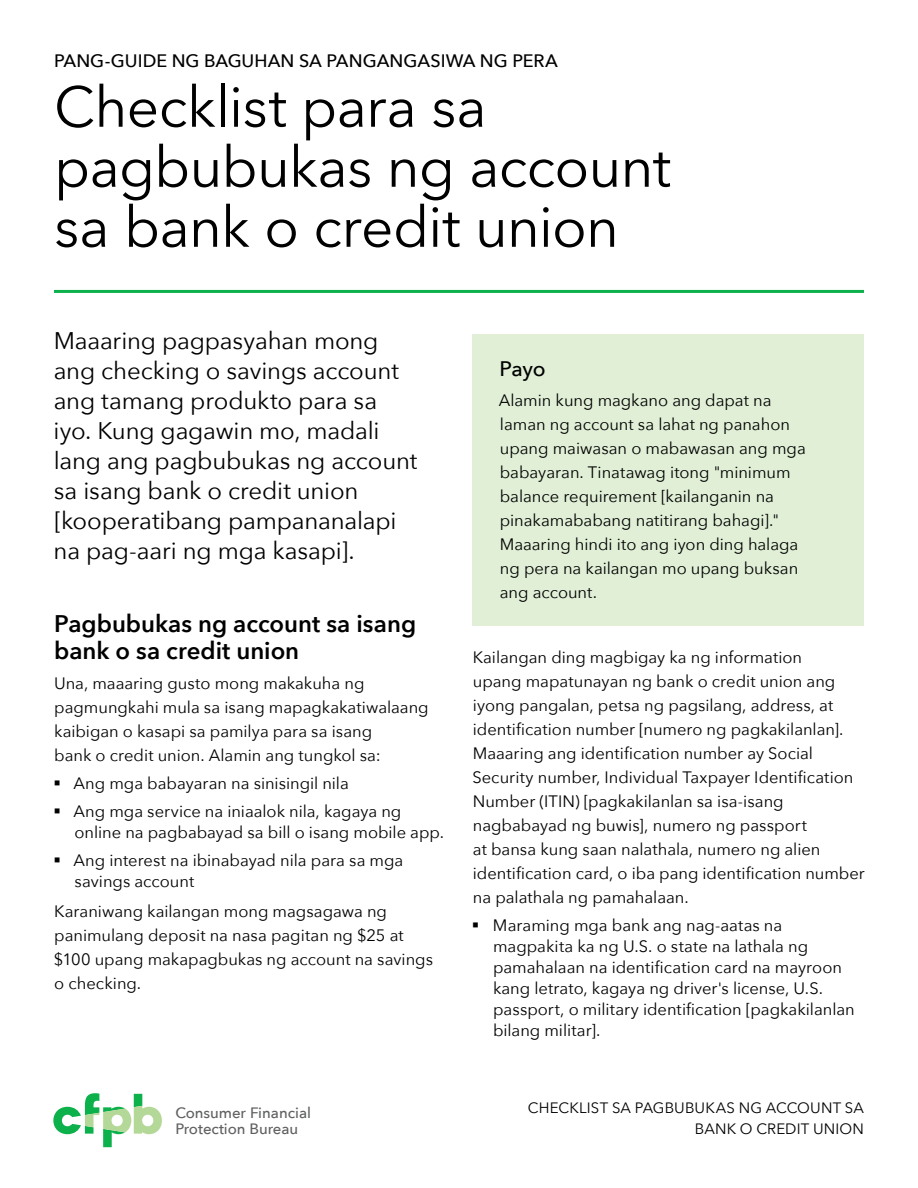
<style>
.page{position:relative;width:918px;height:1188px;background:#fff}
.page>*{position:absolute;margin:0;border:0;box-sizing:border-box;transform-origin:0 0}
.t1{font:57px/60px "Avenir Next";letter-spacing:-.015em;color:#000}
.t2{font:24px/30px "Avenir Next";letter-spacing:-.005em;color:#000}
.t3{font:600 24px/27px "Avenir Next";color:#000}
.t4{font:500 21px "Avenir Next";color:#000}
.t5{font:500 18px "Avenir Next";color:#000}
.t6{font:16.5px/24px "Avenir Next";color:#000}
.t7{font:15px/21px "Avenir Next";letter-spacing:.01em;color:#000;text-align:right}
.t8{font:500 15px/15.8px "Avenir Next";color:#5f6062}
</style>
<div class="page">
<svg style="left:53px;top:1093px;width:109px;height:54px"></svg>
<hr style="left:54px;top:290px;width:810px;height:3px;background:#0db14b">
<div style="left:472px;top:334px;width:392px;height:291px;background:#e0efd6"></div>
<h1 class="t5" style="left:54px;top:45px;width:506px">PANG-GUIDE NG BAGUHAN SA PANGANGASIWA NG PERA</h1>
<h1 class="t1" style="left:54px;top:74px;width:619px">Checklist para sa pagbubukas ng account sa bank o credit union</h1>
<p class="t2" style="left:54px;top:325px;width:365px">Maaaring pagpasyahan mong ang checking o savings account ang tamang produkto para sa iyo. Kung gagawin mo, madali lang ang pagbubukas ng account sa isang bank o credit union [kooperatibang pampananalapi na pag-aari ng mga kasapi].</p>
<h2 class="t3" style="left:54px;top:609px;width:364px">Pagbubukas ng account sa isang bank o sa credit union</h2>
<p class="t6" style="left:54px;top:671px;width:376px">Una, maaaring gusto mong makakuha ng pagmungkahi mula sa isang mapagkakatiwalaang kaibigan o kasapi sa pamilya para sa isang<br>bank o credit union. Alamin ang tungkol sa:</p>
<p class="t6" style="left:53px;top:771px;width:297px">▪ Ang mga babayaran na sinisingil nila</p>
<p class="t6" style="left:75px;top:800px;width:371px;line-height:21px;text-indent:-21px">▪ Ang mga service na iniaalok nila, kagaya ng online na pagbabayad sa bill o isang mobile app.</p>
<p class="t6" style="left:75px;top:849px;width:330px;line-height:21px;text-indent:-21px">▪ Ang interest na ibinabayad nila para sa mga savings account</p>
<p class="t6" style="left:54px;top:899px;width:381px">Karaniwang kailangan mong magsagawa ng panimulang deposit na nasa pagitan ng $25 at $100 upang makapagbukas ng account na savings o checking.</p>
<h3 class="t4" style="left:499px;top:350px;width:48px">Payo</h3>
<p class="t6" style="left:499px;top:388px;width:309px">Alamin kung magkano ang dapat na laman ng account sa lahat ng panahon upang maiwasan o mabawasan ang mga babayaran. Tinatawag itong "minimum balance requirement [kailanganin na pinakamababang natitirang bahagi]." Maaaring hindi ito ang iyon ding halaga ng pera na kailangan mo upang buksan ang account.</p>
<p class="t6" style="left:472px;top:645px;width:394px">Kailangan ding magbigay ka ng information<br>upang mapatunayan ng bank o credit union ang iyong pangalan, petsa ng pagsilang, address, at identification number [numero ng pagkakilanlan].<br>Maaaring ang identification number ay Social Security number, Individual Taxpayer Identification Number (ITIN) [pagkakilanlan sa isa-isang nagbabayad ng buwis], numero ng passport<br>at bansa kung saan nalathala, numero ng alien identification card, o iba pang identification number na palathala ng pamahalaan.</p>
<p class="t6" style="left:493px;top:914px;width:363px;line-height:21px;text-indent:-21px">▪ Maraming mga bank ang nag-aatas na magpakita ka ng U.S. o state na lathala ng pamahalaan na identification card na mayroon kang letrato, kagaya ng driver's license, U.S. passport, o military identification [pagkakilanlan bilang militar].</p>
<p class="t8" style="left:176px;top:1104px;width:137px">Consumer Financial<br>Protection Bureau</p>
<p class="t7" style="left:528px;top:1097px;width:338px">CHECKLIST SA PAGBUBUKAS NG ACCOUNT SA<br>BANK O CREDIT UNION</p>
</div>
